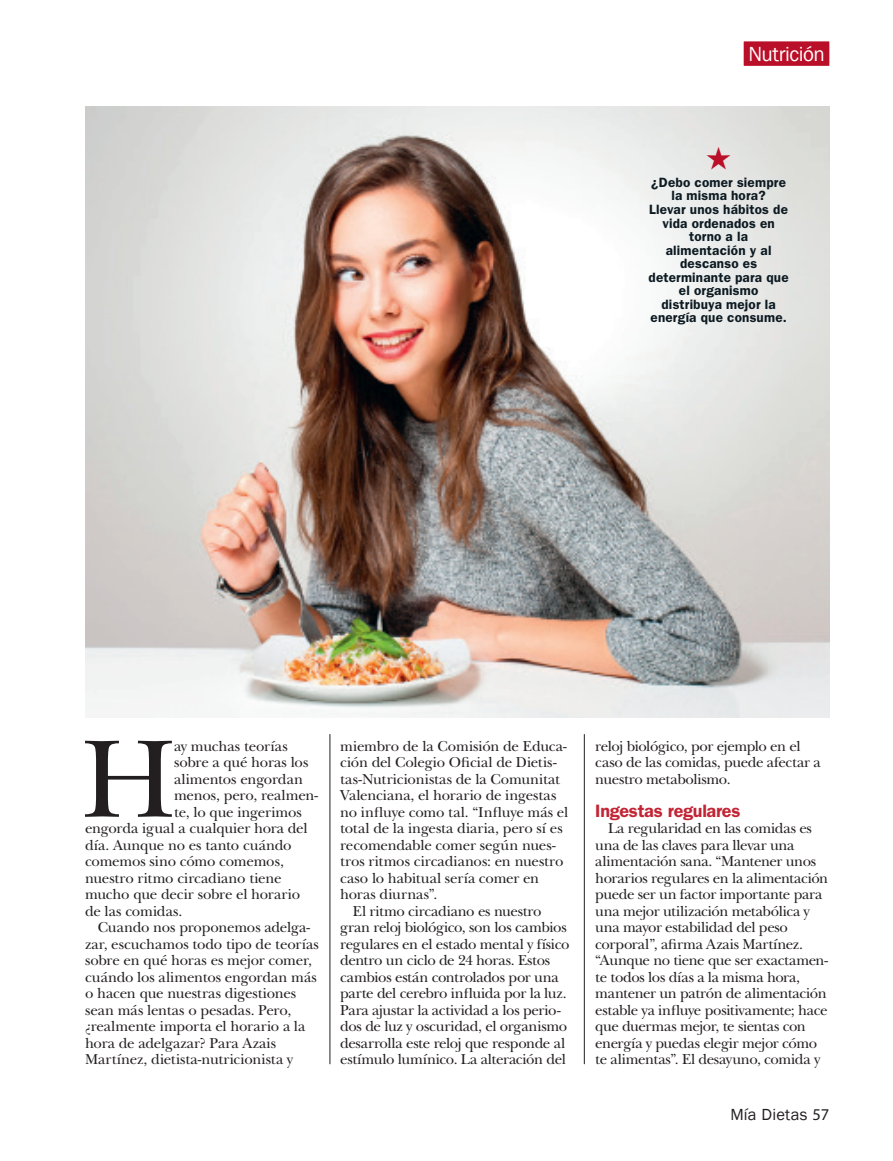
<style>
.page{position:relative;width:893px;height:1161px;background:#fff}
.page>*{position:absolute;margin:0;border:0;box-sizing:border-box;transform-origin:0 0}
.D-Texto_General_-_s{font:115.05px "New Baskerville Std";color:#231f20}
.t1{font:21px "Franklin Gothic";letter-spacing:-.025em;color:#fff}
.D_-_ladillos{font:600 18px "Franklin Gothic";letter-spacing:-.015em;color:#c22535}
.t2{font:16.5px "Franklin Gothic";letter-spacing:.015em;color:#231f20}
.D-Texto_General{font:15px/16.5px "New Baskerville Std";letter-spacing:-.015em;color:#231f20}
.D-Texto_General_-_s-2{font:15px "New Baskerville Std";letter-spacing:-.015em;color:#231f20}
.Titulo_Pie_Sans_K{font:600 13.5px/13.5px "Franklin Gothic";letter-spacing:.015em;color:#0d1a22;text-align:center}
.s1{font-family:"Myriad Pro"}
</style>
<div class="page">
<hr style="left:330px;top:734px;width:1px;height:330px;background:#231f20">
<hr style="left:584px;top:734px;width:1px;height:330px;background:#231f20">
<img style="left:86px;top:107px;width:743px;height:610px">
<div style="left:744px;top:42px;width:85px;height:24px;background:#ba0f28"></div>
<svg style="left:707px;top:147px;width:23px;height:23px"></svg>
<p class="t1" style="left:748px;top:41px;width:78px">Nutrición</p>
<p class="Titulo_Pie_Sans_K" style="left:651px;top:176px;width:136px">¿Debo comer siempre la misma hora?</p>
<p class="Titulo_Pie_Sans_K" style="left:649px;top:203px;width:142px">Llevar unos hábitos de vida ordenados en torno a la alimentación y al descanso es determinante para que el organismo distribuya mejor la energía que consume.</p>
<p class="D-Texto_General_-_s" style="left:81px;top:712px;width:96px">H</p>
<p class="D-Texto_General_-_s-2" style="left:174px;top:737px;width:115px">ay muchas teorías</p>
<p class="D-Texto_General_-_s-2" style="left:174px;top:753px;width:136px">sobre a qué horas los</p>
<p class="D-Texto_General_-_s-2" style="left:174px;top:770px;width:130px">alimentos engordan</p>
<p class="D-Texto_General_-_s-2" style="left:174px;top:786px;width:146px">menos, pero, realmen-</p>
<p class="D-Texto_General_-_s-2" style="left:174px;top:803px;width:129px">te, lo que ingerimos</p>
<p class="D-Texto_General_-_s-2" style="left:85px;top:819px;width:224px">engorda igual a cualquier hora del</p>
<p class="D-Texto_General_-_s-2" style="left:85px;top:836px;width:208px">día. Aunque no es tanto cuándo</p>
<p class="D-Texto_General_-_s-2" style="left:85px;top:852px;width:200px">comemos sino cómo comemos,</p>
<p class="D-Texto_General_-_s-2" style="left:85px;top:869px;width:198px">nuestro ritmo circadiano tiene</p>
<p class="D-Texto_General_-_s-2" style="left:85px;top:885px;width:217px">mucho que decir sobre el horario</p>
<p class="D-Texto_General_-_s-2" style="left:85px;top:902px;width:99px">de las comidas.</p>
<p class="D-Texto_General" style="left:85px;top:919px;width:235px;text-indent:13px">Cuando nos proponemos adelga&shy;zar, escuchamos todo tipo de teorías sobre en qué horas es mejor comer, cuándo los alimentos engordan más o hacen que nuestras digestiones sean más lentas o pesadas. Pero, ¿realmente importa el horario a la hora de adelgazar? Para Azais Martínez, dietista-nutricionista y</p>
<p class="D-Texto_General" style="left:340px;top:737px;width:230px">miembro de la Comisión de Educa&shy;ción del Colegio Oficial de Dietis&shy;tas-Nutricionistas de la Comunitat<br>Valenciana, el horario de ingestas no influye como tal. “Influye más el total de la ingesta diaria, pero sí es recomendable comer según nues&shy;tros ritmos circadianos: en nuestro caso lo habitual sería comer en horas diurnas”.</p>
<p class="D-Texto_General" style="left:340px;top:902px;width:231px;text-indent:13px">El ritmo circadiano es nuestro gran reloj biológico, son los cambios regulares en el estado mental y físico dentro un ciclo de 24 horas. Estos cambios están controlados por una parte del cerebro influida por la luz.<br>Para ajustar la actividad a los perio&shy;dos de luz y oscuridad, el organismo desarrolla este reloj que responde al estímulo lumínico. La alteración del</p>
<p class="D-Texto_General" style="left:595px;top:737px;width:227px">reloj biológico, por ejemplo en el caso de las comidas, puede afectar a nuestro metabolismo.</p>
<p class="D_-_ladillos" style="left:595px;top:800px;width:147px">Ingestas regulares</p>
<p class="D-Texto_General" style="left:595px;top:820px;width:234px;text-indent:13px">La regularidad en las comidas es una de las claves para llevar una alimentación sana. “Mantener unos horarios regulares en la alimentación puede ser un factor importante para una mejor utilización metabólica y una mayor estabilidad del peso corporal”, afirma Azais Martínez. “Aunque no tiene que ser exactamen&shy;te todos los días a la misma hora, mantener un patrón de alimentación estable ya influye positivamente; hace que duermas mejor, te sientas con energía y puedas elegir mejor cómo te alimentas”. El desayuno, comida y</p>
<p class="t2" style="left:730px;top:1104px;width:100px">Mía Dietas <span class="s1">57</span></p>
</div>
